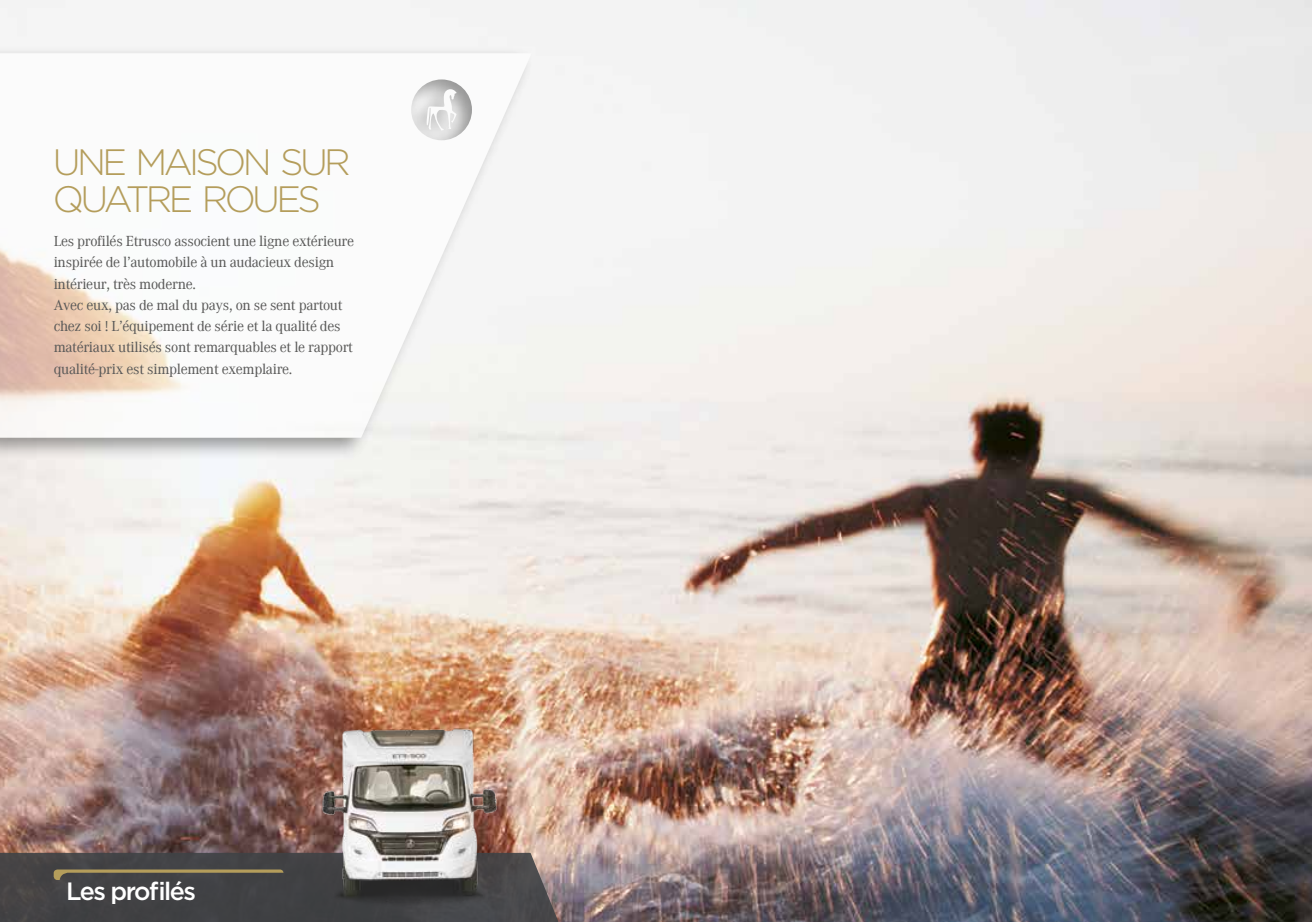
<style>
.page{position:relative;width:1312px;height:922px;background:#fff}
.page>*{position:absolute;margin:0;border:0;box-sizing:border-box;transform-origin:0 0}
.t1{font:300 36.62px/37.5px "Gotham";letter-spacing:-.1em;color:#b49d5b}
.t2{font:500 25px "Gotham";letter-spacing:-.06em;color:#fff}
.t3{font:14.38px/21.2px "Corporate ABQ";letter-spacing:-.02em;color:#585857}
</style>
<div class="page">
<img style="left:0;top:0;width:1311px;height:921px">
<div style="left:0;top:45px;width:535px;height:415px;background:#222221;opacity:.75"></div>
<svg style="left:0;top:53px;width:531px;height:384px"></svg>
<svg style="left:0;top:852px;width:563px;height:69px;background:#4c4a4a"></svg>
<img style="left:310px;top:709px;width:201px;height:203px">
<h1 class="t1" style="left:53px;top:142px;width:299px">UNE MAISON SUR<br>QUATRE ROUES</h1>
<p class="t3" style="left:54px;top:231px;width:302px">Les profilés Etrusco associent une ligne extérieure inspirée de l’automobile à un audacieux design intérieur, très moderne.<br>Avec eux, pas de mal du pays, on se sent partout chez soi ! L’équipement de série et la qualité des matériaux utilisés sont remarquables et le rapport qualité-prix est simplement exemplaire.</p>
<h2 class="t2" style="left:66px;top:874px;width:131px">Les profilés</h2>
</div>
